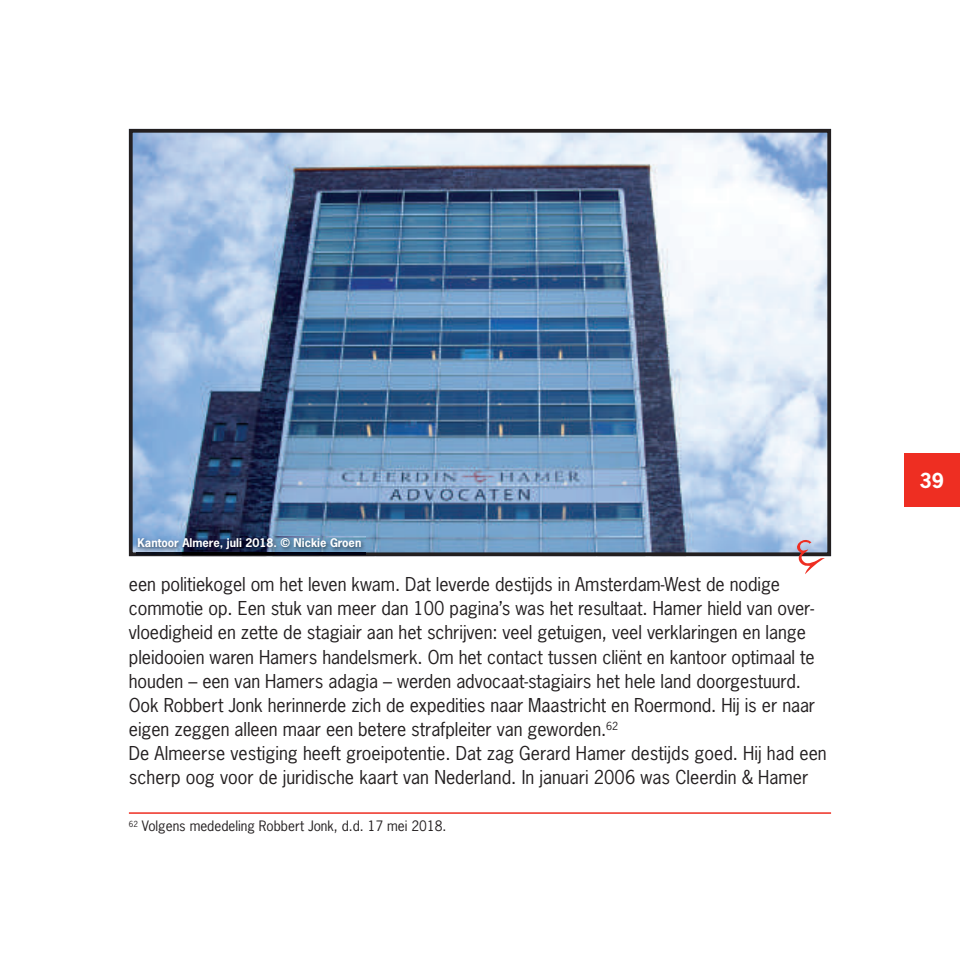
<style>
.page{position:relative;width:960px;height:960px;background:#fff}
.page>*{position:absolute;margin:0;border:0;box-sizing:border-box;transform-origin:0 0}
.t1{font:700 19.5px "News Gothic Std";color:#fff}
.t2{font:18px/24px "News Gothic Std";letter-spacing:-.005em;color:#231f20}
.t3{font:13.5px "News Gothic Std";color:#231f20}
.t4{font:700 11.25px "News Gothic Std";color:#fff}
</style>
<div class="page">
<div style="left:904px;top:453px;width:55px;height:54px;background:#ee2e22"></div>
<hr style="left:129px;top:812px;width:701px;height:1px;background:#ee2e22">
<img style="left:129px;top:129px;width:701px;height:427px">
<svg style="left:796px;top:539px;width:28px;height:35px"></svg>
<img style="left:136px;top:536px;width:230px;height:18px">
<p class="t4" style="left:137px;top:535px;width:225px">Kantoor Almere, juli 2018. © Nickie Groen</p>
<p class="t2" style="left:129px;top:572px;width:699px">een politiekogel om het leven kwam. Dat leverde destijds in Amsterdam-West de nodige commotie op. Een stuk van meer dan 100 pagina’s was het resultaat. Hamer hield van over&shy;vloedigheid en zette de stagiair aan het schrijven: veel getuigen, veel verklaringen en lange pleidooien waren Hamers handelsmerk. Om het contact tussen cliënt en kantoor optimaal te houden – een van Hamers adagia – werden advocaat-stagiairs het hele land doorgestuurd.<br>Ook Robbert Jonk herinnerde zich de expedities naar Maastricht en Roermond. Hij is er naar eigen zeggen alleen maar een betere strafpleiter van geworden.<sup>62<br></sup>De Almeerse vestiging heeft groeipotentie. Dat zag Gerard Hamer destijds goed. Hij had een scherp oog voor de juridische kaart van Nederland. In januari 2006 was Cleerdin &amp; Hamer</p>
<p class="t3" style="left:129px;top:817px;width:319px"><sup>62</sup> Volgens mededeling Robbert Jonk, d.d. 17 mei 2018.</p>
<p class="t1" style="left:919px;top:467px;width:26px">39</p>
</div>
